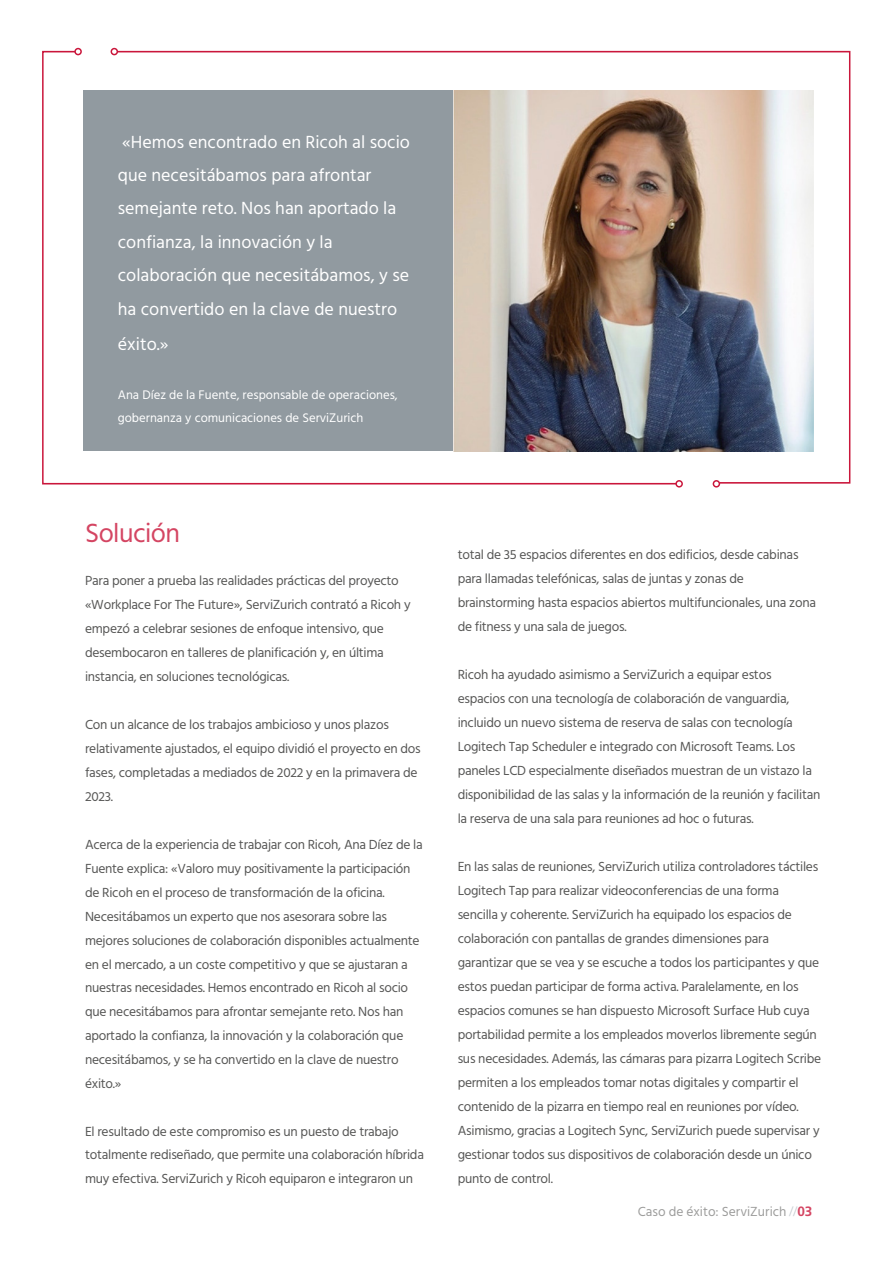
<style>
.page{position:relative;width:893px;height:1263px;background:#fff}
.page>*{position:absolute;margin:0;border:0;box-sizing:border-box;transform-origin:0 0}
.t1{font:27px "Hind";letter-spacing:-.02em;color:#d44562}
.t2{font:18px/33.6px "Hind";color:#fff}
.t3{font:13.5px/24px "Hind";letter-spacing:-.02em;color:#575756}
.t4{font:13.5px "Hind";color:#9d9d9c}
.t5{font:12.75px/23.5px "Hind";color:#fff}
.s1{font-family:"Frutiger";font-weight:300;color:#c7ced2}
.s2{font-family:"Frutiger";font-weight:700;color:#d44562}
</style>
<div class="page">
<svg style="left:42px;top:50px;width:633px;height:435px"></svg>
<div style="left:74px;top:48px;width:8px;height:7px;border:2px solid #ca163b;border-radius:50%"></div>
<div style="left:675px;top:480px;width:8px;height:8px;border:2px solid #ca163b;border-radius:50%"></div>
<svg style="left:116px;top:50px;width:735px;height:434px"></svg>
<div style="left:713px;top:480px;width:7px;height:8px;border:2px solid #ca163b;border-radius:50%"></div>
<div style="left:111px;top:48px;width:7px;height:7px;border:2px solid #ca163b;border-radius:50%"></div>
<div style="left:83px;top:90px;width:391px;height:361px;background:#919aa0"></div>
<img style="left:453px;top:91px;width:360px;height:360px">
<h2 class="t2" style="left:118px;top:126px;width:294px">«Hemos encontrado en Ricoh al socio que necesitábamos para afrontar semejante reto. Nos han aportado la confianza, la innovación y la colaboración que necesitábamos, y se ha convertido en la clave de nuestro éxito.»</h2>
<p class="t5" style="left:118px;top:383px;width:281px">Ana Díez de la Fuente, responsable de operaciones, gobernanza y comunicaciones de ServiZurich</p>
<h1 class="t1" style="left:85px;top:515px;width:96px">Solución</h1>
<p class="t3" style="left:85px;top:569px;width:327px">Para poner a prueba las realidades prácticas del proyecto «Workplace For The Future», ServiZurich contrató a Ricoh y empezó a celebrar sesiones de enfoque intensivo, que desembocaron en talleres de planificación y, en última instancia, en soluciones tecnológicas.</p>
<p class="t3" style="left:85px;top:713px;width:337px">Con un alcance de los trabajos ambicioso y unos plazos relativamente ajustados, el equipo dividió el proyecto en dos fases, completadas a mediados de 2022 y en la primavera de 2023.</p>
<p class="t3" style="left:85px;top:834px;width:339px">Acerca de la experiencia de trabajar con Ricoh, Ana Díez de la Fuente explica: «Valoro muy positivamente la participación de Ricoh en el proceso de transformación de la oficina.<br>Necesitábamos un experto que nos asesorara sobre las mejores soluciones de colaboración disponibles actualmente en el mercado, a un coste competitivo y que se ajustaran a nuestras necesidades. Hemos encontrado en Ricoh al socio que necesitábamos para afrontar semejante reto. Nos han aportado la confianza, la innovación y la colaboración que necesitábamos, y se ha convertido en la clave de nuestro éxito.»</p>
<p class="t3" style="left:85px;top:1120px;width:340px">El resultado de este compromiso es un puesto de trabajo totalmente rediseñado, que permite una colaboración híbrida muy efectiva. ServiZurich y Ricoh equiparon e integraron un</p>
<p class="t3" style="left:458px;top:543px;width:360px">total de 35 espacios diferentes en dos edificios, desde cabinas para llamadas telefónicas, salas de juntas y zonas de brainstorming hasta espacios abiertos multifuncionales, una zona de fitness y una sala de juegos.</p>
<p class="t3" style="left:458px;top:663px;width:364px">Ricoh ha ayudado asimismo a ServiZurich a equipar estos espacios con una tecnología de colaboración de vanguardia, incluido un nuevo sistema de reserva de salas con tecnología Logitech Tap Scheduler e integrado con Microsoft Teams. Los paneles LCD especialmente diseñados muestran de un vistazo la disponibilidad de las salas y la información de la reunión y facilitan la reserva de una sala para reuniones ad hoc o futuras.</p>
<p class="t3" style="left:458px;top:855px;width:365px">En las salas de reuniones, ServiZurich utiliza controladores táctiles Logitech Tap para realizar videoconferencias de una forma sencilla y coherente. ServiZurich ha equipado los espacios de colaboración con pantallas de grandes dimensiones para garantizar que se vea y se escuche a todos los participantes y que estos puedan participar de forma activa. Paralelamente, en los espacios comunes se han dispuesto Microsoft Surface Hub cuya portabilidad permite a los empleados moverlos libremente según sus necesidades. Además, las cámaras para pizarra Logitech Scribe permiten a los empleados tomar notas digitales y compartir el contenido de la pizarra en tiempo real en reuniones por vídeo.<br>Asimismo, gracias a Logitech Sync, ServiZurich puede supervisar y gestionar todos sus dispositivos de colaboración desde un único punto de control.</p>
<p class="t4" style="left:638px;top:1203px;width:176px">Caso de éxito: ServiZurich <span class="s1">//</span><span class="s2">03</span></p>
</div>
